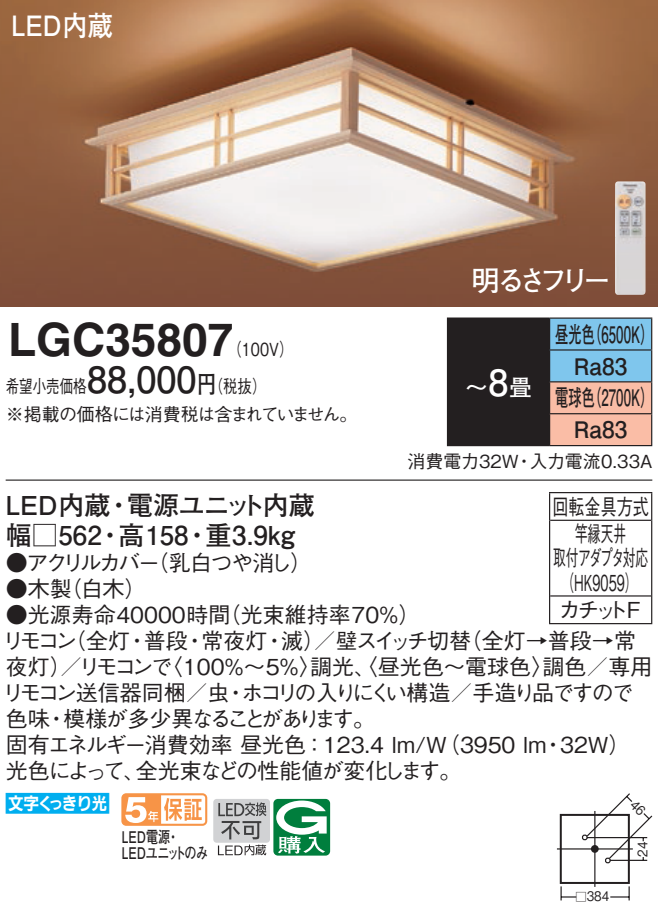
<style>
.page{position:relative;width:658px;height:911px;background:#fff}
.page>*{position:absolute;margin:0;border:0;box-sizing:border-box;transform-origin:0 0}
.t1{font:700 46px "Helvetica LT Std";color:#231f20}
.t2{font:700 36px "Futo Go B101 Pro";color:#231f20}
.t3{font:700 28px "Futo Go B101 Pro";letter-spacing:-.1em;color:#fff}
.t4{font:700 28px "Futo Go B101 Pro";letter-spacing:-.1em;color:#fff;scale:.9 1}
.t5{font:700 26px "Futo Go B101 Pro";color:#231f20}
.t6{font:700 26px "Futo Go B101 Pro";letter-spacing:-.05em;color:#231f20}
.t7{font:700 22.8px/32px "Futo Go B101 Pro";color:#231f20;scale:.58 1}
.t8{font:700 22.8px "Futo Go B101 Pro";color:#231f20}
.t9{font:700 22.8px "Futo Go B101 Pro";color:#fff}
.t10{font:500 22px/26px "Gothic BBB Pro";letter-spacing:-.015em;color:#231f20}
.t11{font:500 22px/26px "Gothic BBB Pro";letter-spacing:-.09em;color:#231f20}
.t12{font:500 22px/26px "Gothic BBB Pro";letter-spacing:-.13em;color:#231f20}
.t13{font:500 22px "Gothic BBB Pro";letter-spacing:-.145em;color:#231f20}
.t14{font:500 22px/24px "Gothic BBB Pro";letter-spacing:-.015em;color:#231f20;text-align:center;scale:.58 1}
.t15{font:500 22px/27.6px "Gothic BBB Pro";letter-spacing:-.015em;color:#231f20;text-align:center;scale:.73 1}
.t16{font:20.8px "Ford Typography 1";color:#00aeef}
.t17{font:500 18px/28px "Gothic BBB Pro";letter-spacing:-.04em;color:#231f20;scale:.75 1}
.t18{font:500 18px "Gothic BBB Pro";color:#231f20}
.t19{font:500 18px "Gothic BBB Pro";color:#231f20;scale:.8 1}
.t20{font:700 16px "Futo Go B101 Pro";letter-spacing:-.05em;color:#231f20;scale:.75 1}
.t21{font:700 16px "Futo Go B101 Pro";letter-spacing:-.005em;color:#231f20;scale:.75 1}
.t22{font:500 13.2px "Gothic BBB Pro";color:#231f20;scale:.9 1}
.t23{font:500 11.2px "Gothic BBB Pro";color:#231f20}
.s1{font-family:"Futo Go B101 Pro";font-weight:700;font-size:24px}
.s2{font-size:36px}
.s3{color:#fff}
</style>
<div class="page">
<img style="left:0;top:0;width:658px;height:306px">
<img style="left:615px;top:181px;width:30px;height:114px">
<div style="left:447px;top:318px;width:102px;height:128px;background:#231f20"></div>
<svg style="left:550px;top:319px;width:101px;height:126px;background:#bcc0c8"></svg>
<hr style="left:549px;top:317px;width:103px;height:2px;background:#231f20">
<hr style="left:651px;top:319px;width:1px;height:30px;background:#231f20">
<hr style="left:549px;top:349px;width:103px;height:2px;background:#231f20">
<hr style="left:651px;top:351px;width:1px;height:30px;background:#231f20">
<hr style="left:549px;top:381px;width:103px;height:2px;background:#231f20">
<hr style="left:651px;top:382px;width:1px;height:31px;background:#231f20">
<hr style="left:549px;top:413px;width:103px;height:1px;background:#231f20">
<hr style="left:651px;top:414px;width:1px;height:31px;background:#231f20">
<hr style="left:549px;top:445px;width:103px;height:1px;background:#231f20">
<hr style="left:447px;top:317px;width:102px;height:2px;background:#231f20">
<hr style="left:549px;top:319px;width:1px;height:30px;background:#231f20">
<hr style="left:549px;top:351px;width:1px;height:30px;background:#231f20">
<hr style="left:549px;top:382px;width:1px;height:31px;background:#231f20">
<hr style="left:549px;top:414px;width:1px;height:31px;background:#231f20">
<hr style="left:6px;top:479px;width:646px;height:2px;background:#231f20">
<svg style="left:549px;top:493px;width:1px;height:27px"></svg>
<hr style="left:549px;top:520px;width:1px;height:76px;background:#231f20">
<svg style="left:549px;top:596px;width:1px;height:27px"></svg>
<hr style="left:549px;top:492px;width:103px;height:1px;background:#231f20">
<hr style="left:550px;top:520px;width:101px;height:1px;background:#231f20">
<hr style="left:550px;top:595px;width:101px;height:2px;background:#231f20">
<svg style="left:651px;top:493px;width:1px;height:27px"></svg>
<hr style="left:651px;top:520px;width:1px;height:76px;background:#231f20">
<svg style="left:651px;top:596px;width:1px;height:27px"></svg>
<hr style="left:549px;top:623px;width:103px;height:1px;background:#231f20">
<div style="left:581px;top:834px;width:7px;height:7px;border:1px solid #231f20"></div>
<div style="left:604px;top:857px;width:7px;height:7px;border:1px solid #231f20"></div>
<hr style="left:610px;top:860px;width:37px;height:1px;background:#231f20">
<hr style="left:594px;top:811px;width:1px;height:76px;background:#231f20">
<hr style="left:557px;top:848px;width:75px;height:2px;background:#231f20">
<svg style="left:560px;top:886px;width:16px;height:14px"></svg>
<svg style="left:610px;top:886px;width:19px;height:14px"></svg>
<div style="left:559px;top:814px;width:71px;height:70px;border:2px solid #231f20"></div>
<svg style="left:121px;top:793px;width:86px;height:33px"></svg>
<div style="left:213px;top:799px;width:57px;height:44px;background:#d1d2d4;border-radius:3px"></div>
<svg style="left:218px;top:845px;width:48px;height:10px"></svg>
<svg style="left:218px;top:802px;width:48px;height:37px"></svg>
<svg style="left:273px;top:799px;width:57px;height:57px"></svg>
<svg style="left:585px;top:793px;width:67px;height:67px"></svg>
<p class="t4" style="left:11px;top:3px;width:114px">LED内蔵</p>
<p class="t3" style="left:472px;top:258px;width:141px">明るさフリー</p>
<h1 class="t1" style="left:8px;top:311px;width:226px">LGC35807</h1>
<p class="t19" style="left:197px;top:372px;width:88px">（<span class="s1">円</span>税抜(</p>
<p class="t7" style="left:588px;top:315px;width:115px">（6500 (K</p>
<p class="t7" style="left:555px;top:315px;width:70px">昼光色</p>
<p class="t8" style="left:574px;top:348px;width:55px">Ra83</p>
<p class="t7" style="left:588px;top:379px;width:115px">（2700 (K</p>
<p class="t19" style="left:227px;top:334px;width:84px">（100 (V</p>
<h2 class="t2" style="left:87px;top:351px;width:111px">88,000</h2>
<p class="t17" style="left:6px;top:370px;width:471px">希望小売価格<br>※掲載の価格には消費税は含まれていません。</p>
<p class="t9" style="left:465px;top:369px;width:68px">～ 畳<span class="s2">8</span></p>
<p class="t7" style="left:574px;top:379px;width:94px;text-indent:-19px">電球色<br>Ra83</p>
<p class="t18" style="left:530px;top:446px;width:124px">入力電流0.33A</p>
<p class="t18" style="left:407px;top:446px;width:113px">消費電力32W</p>
<p class="t18" style="left:515px;top:446px;width:19px">・</p>
<p class="t5" style="left:6px;top:484px;width:106px">LED内蔵</p>
<p class="t6" style="left:127px;top:484px;width:189px">電源ユニット内蔵</p>
<p class="t5" style="left:106px;top:484px;width:27px">・</p>
<p class="t5" style="left:205px;top:514px;width:91px">重3.9kg</p>
<p class="t5" style="left:6px;top:514px;width:98px">幅□562</p>
<p class="t5" style="left:118px;top:514px;width:72px">高158</p>
<p class="t5" style="left:97px;top:514px;width:27px">・</p>
<p class="t5" style="left:184px;top:514px;width:27px">・</p>
<p class="t10" style="left:147px;top:547px;width:166px">（乳白つや消し(</p>
<p class="t12" style="left:60px;top:547px;width:102px;text-indent:-54px">●アクリルカバー（白木(</p>
<p class="t10" style="left:6px;top:573px;width:68px">●木製</p>
<p class="t10" style="left:219px;top:599px;width:203px">（光束維持率70％(</p>
<p class="t10" style="left:6px;top:599px;width:226px">●光源寿命40000時間</p>
<p class="t15" style="left:552px;top:490px;width:133px">回転金具方式竿縁天井</p>
<p class="t14" style="left:553px;top:543px;width:166px">取付アダプタ対応（HK9059(</p>
<p class="t10" style="left:558px;top:594px;width:83px">カチットF</p>
<p class="t10" style="left:64px;top:625px;width:68px">（全灯</p>
<p class="t12" style="left:281px;top:625px;width:192px">滅／）壁スイッチ切替</p>
<p class="t10" style="left:460px;top:625px;width:177px">（全灯→普段→常</p>
<p class="t10" style="left:144px;top:625px;width:45px">普段</p>
<p class="t10" style="left:201px;top:625px;width:67px">常夜灯</p>
<p class="t10" style="left:2px;top:625px;width:76px">リモコン</p>
<p class="t10" style="left:126px;top:625px;width:23px">・</p>
<p class="t10" style="left:184px;top:625px;width:23px">・</p>
<p class="t10" style="left:263px;top:625px;width:23px">・</p>
<p class="t10" style="left:160px;top:651px;width:395px">〈100％～5％調光、〈昼光色～電球色〉</p>
<p class="t10" style="left:300px;top:651px;width:23px">〉</p>
<p class="t10" style="left:6px;top:651px;width:78px">夜灯／）</p>
<p class="t10" style="left:542px;top:651px;width:111px">調色／専用</p>
<p class="t10" style="left:79px;top:651px;width:96px">リモコンで</p>
<p class="t11" style="left:63px;top:677px;width:313px;text-indent:-61px">リモコン送信器同梱／虫<br>模様が多少異なることがあります。</p>
<p class="t13" style="left:241px;top:675px;width:394px">ホコリの入りにくい構造／手造り品ですので</p>
<p class="t10" style="left:225px;top:677px;width:23px">・</p>
<p class="t10" style="left:6px;top:703px;width:45px">色味</p>
<p class="t10" style="left:46px;top:703px;width:24px">・</p>
<p class="t10" style="left:136px;top:729px;width:412px;text-indent:-130px">固有エネルギー消費効率昼光色：123.4 lm （W/ 3950 lm全光束などの性能値が変化します。</p>
<p class="t10" style="left:560px;top:729px;width:72px">32W(</p>
<p class="t10" style="left:542px;top:729px;width:23px">・</p>
<p class="t10" style="left:6px;top:755px;width:141px">光色によって、</p>
<p class="t16" style="left:6px;top:792px;width:105px">P<span class="s3">W</span></p>
<p class="t21" style="left:122px;top:824px;width:66px">LED電源</p>
<p class="t21" style="left:167px;top:824px;width:18px">・</p>
<p class="t20" style="left:122px;top:840px;width:116px">LEDユニットのみ</p>
<p class="t22" style="left:586px;top:885px;width:26px">384</p>
<p class="t23" style="left:575px;top:888px;width:13px">□</p>
<p class="t22" style="left:631px;top:857px;width:18px;rotate:-90deg">24</p>
</div>
